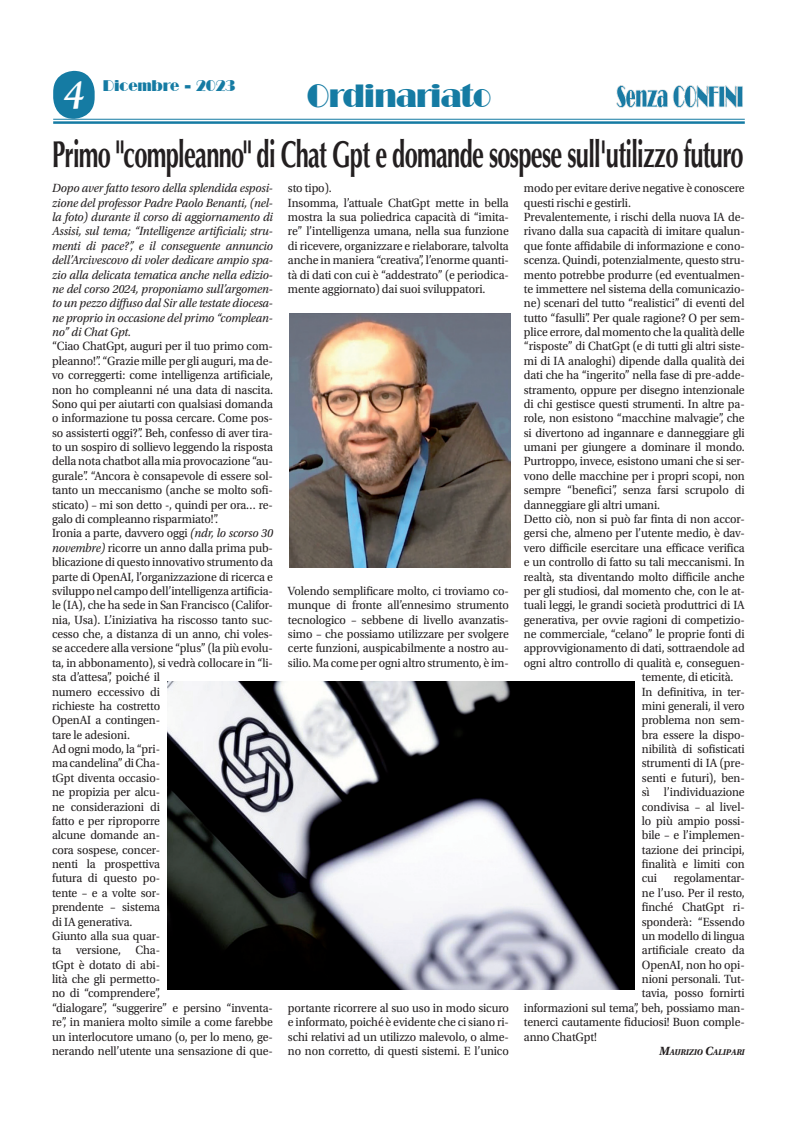
<style>
.page{position:relative;width:798px;height:1134px;background:#fff}
.page>*{position:absolute;margin:0;border:0;box-sizing:border-box;transform-origin:0 0}
.t1{font:italic 600 42.5px "Adobe Jenson Pro";color:#fff;scale:.94 1}
.t2{font:700 37.5px "Optima LT Std";letter-spacing:-.03em;color:#231f20;scale:.63 1}
.t3{font:31.25px "Broadway BT";letter-spacing:-.02em;color:#157ba3;scale:.89 1}
.t4{font:15px "Broadway BT";letter-spacing:-.01em;color:#157ba3;scale:.95 1}
.t5{font:12.5px/14.4px "Utopia Std";letter-spacing:-.01em;color:#231f20;scale:.95 1}
.t6{font:italic 12.5px/14.4px "Utopia Std";letter-spacing:-.01em;color:#231f20;text-align:justify;scale:.95 1}
.t7{font:italic 700 8.75px "Utopia Std";letter-spacing:-.015em;color:#231f20;scale:.95 1}
.s1{font-style:italic}
.s2{font-size:12.5px}
</style>
<div class="page">
<svg style="left:53px;top:71px;width:42px;height:48px;background:#4093b4"></svg>
<img style="left:616px;top:85px;width:127px;height:23px">
<hr style="left:53px;top:119px;width:691px;height:1px;background:#157ba3">
<hr style="left:53px;top:121px;width:691px;height:3px;background:#157ba3">
<img style="left:289px;top:314px;width:221px;height:253px">
<img style="left:167px;top:682px;width:467px;height:308px">
<p class="t4" style="left:103px;top:76px;width:141px">Dicembre - 2023</p>
<h1 class="t1" style="left:64px;top:71px;width:23px">4</h1>
<h3 class="t3" style="left:306px;top:76px;width:209px">Ordinariato</h3>
<h2 class="t2" style="left:52px;top:132px;width:1098px">Primo "compleanno" di Chat Gpt e domande sospese sull'utilizzo futuro</h2>
<p class="t6" style="left:52px;top:181px;width:234px">Dopo aver fatto tesoro della splendida esposi&shy;zione del professor Padre Paolo Benanti, (nel&shy;la foto) durante il corso di aggiornamento di Assisi, sul tema; “Intelligenze artificiali; stru&shy;menti di pace?”, e il conseguente annuncio dell’Arcivescovo di voler dedicare ampio spa&shy;zio alla delicata tematica anche nella edizio&shy;ne del corso 2024, proponiamo sull’argomen&shy;to un pezzo diffuso dal Sir alle testate diocesa&shy;ne proprio in occasione del primo “complean&shy;no” di Chat Gpt.</p>
<p class="t5" style="left:52px;top:339px;width:234px">“Ciao ChatGpt, auguri per il tuo primo com&shy;pleanno!”. “Grazie mille per gli auguri, ma de&shy;vo correggerti: come intelligenza artificiale, non ho compleanni né una data di nascita.<br>Sono qui per aiutarti con qualsiasi domanda o informazione tu possa cercare. Come pos&shy;so assisterti oggi?”. Beh, confesso di aver tira&shy;to un sospiro di sollievo leggendo la risposta della nota chatbot alla mia provocazione “au&shy;gurale”. “Ancora è consapevole di essere sol&shy;tanto un meccanismo (anche se molto sofi&shy;sticato) – mi son detto -, quindi per ora… re&shy;galo di compleanno risparmiato!”.<br>Ironia a parte, davvero oggi <span class="s1">(ndr, lo scorso 30 novembre)</span> ricorre un anno dalla prima pub&shy;blicazione di questo innovativo strumento da parte di OpenAI, l’organizzazione di ricerca e sviluppo nel campo dell’intelligenza artificia&shy;le (IA), che ha sede in San Francisco (Califor&shy;nia, Usa). L’iniziativa ha riscosso tanto suc&shy;cesso che, a distanza di un anno, chi voles&shy;se accedere alla versione “plus” (la più evolu&shy;ta, in abbonamento), si vedrà collocare in “li&shy;sta d’attesa”, poiché il<br>numero eccessivo di<br>richieste ha costretto<br>OpenAI a contingen-<br>tare le adesioni.<br>Ad ogni modo, la “pri-<br>ma candelina” di Cha-<br>tGpt diventa occasio-<br>ne propizia per alcu-<br>ne considerazioni di<br>fatto e per riproporre<br>alcune domande an-<br>cora sospese, concer-<br>nenti la prospettiva<br>futura di questo po-<br>tente – e a volte sor-<br>prendente – sistema<br>di IA generativa.<br>Giunto alla sua quar-<br>ta versione, Cha-<br>tGpt è dotato di abi-<br>lità che gli permetto-<br>no di “comprendere”,<br>“dialogare”, “suggerire” e persino “inventa&shy;re”, in maniera molto simile a come farebbe un interlocutore umano (o, per lo meno, ge&shy;nerando nell’utente una sensazione di que-</p>
<p class="t5" style="left:288px;top:181px;width:234px">sto tipo).<br>Insomma, l’attuale ChatGpt mette in bella mostra la sua poliedrica capacità di “imita&shy;re” l’intelligenza umana, nella sua funzione di ricevere, organizzare e rielaborare, talvolta anche in maniera “creativa”, l’enorme quanti&shy;tà di dati con cui è “addestrato” (e periodica&shy;mente aggiornato) dai suoi sviluppatori.</p>
<p class="t5" style="left:288px;top:584px;width:234px;text-align:justify">Volendo semplificare molto, ci troviamo co&shy;munque di fronte all’ennesimo strumento tecnologico – sebbene di livello avanzatis&shy;simo – che possiamo utilizzare per svolgere certe funzioni, auspicabilmente a nostro au&shy;silio. Ma come per ogni altro strumento, è im-</p>
<p class="t5" style="left:288px;top:1001px;width:234px;text-align:justify">portante ricorrere al suo uso in modo sicuro e informato, poiché è evidente che ci siano ri&shy;schi relativi ad un utilizzo malevolo, o alme&shy;no non corretto, di questi sistemi. E l’unico</p>
<p class="t5" style="left:523px;top:181px;width:234px">modo per evitare derive negative è conoscere</p>
<p class="t5" style="left:523px;top:196px;width:114px">questi rischi e gestirli.</p>
<p class="t5" style="left:523px;top:210px;width:234px">Prevalentemente, i rischi della nuova IA de-</p>
<p class="t5" style="left:523px;top:224px;width:234px">rivano dalla sua capacità di imitare qualun-</p>
<p class="t5" style="left:523px;top:239px;width:234px">que fonte affidabile di informazione e cono-</p>
<p class="t5" style="left:523px;top:253px;width:234px">scenza. Quindi, potenzialmente, questo stru-</p>
<p class="t5" style="left:523px;top:268px;width:234px">mento potrebbe produrre (ed eventualmen-</p>
<p class="t5" style="left:523px;top:282px;width:234px">te immettere nel sistema della comunicazio-</p>
<p class="t5" style="left:523px;top:296px;width:234px">ne) scenari del tutto “realistici” di eventi del</p>
<p class="t5" style="left:523px;top:311px;width:234px">tutto “fasulli”. Per quale ragione? O per sem-</p>
<p class="t5" style="left:523px;top:325px;width:234px">plice errore, dal momento che la qualità delle</p>
<p class="t5" style="left:523px;top:339px;width:234px">“risposte” di ChatGpt (e di tutti gli altri siste-</p>
<p class="t5" style="left:523px;top:354px;width:234px">mi di IA analoghi) dipende dalla qualità dei</p>
<p class="t5" style="left:523px;top:368px;width:234px">dati che ha “ingerito” nella fase di pre-adde-</p>
<p class="t5" style="left:523px;top:383px;width:234px">stramento, oppure per disegno intenzionale</p>
<p class="t5" style="left:523px;top:397px;width:234px">di chi gestisce questi strumenti. In altre pa-</p>
<p class="t5" style="left:523px;top:411px;width:234px">role, non esistono “macchine malvagie”, che</p>
<p class="t5" style="left:523px;top:426px;width:234px">si divertono ad ingannare e danneggiare gli</p>
<p class="t5" style="left:523px;top:440px;width:234px">umani per giungere a dominare il mondo.</p>
<p class="t5" style="left:523px;top:454px;width:234px">Purtroppo, invece, esistono umani che si ser-</p>
<p class="t5" style="left:523px;top:469px;width:234px">vono delle macchine per i propri scopi, non</p>
<p class="t5" style="left:523px;top:483px;width:234px">sempre “benefici”, senza farsi scrupolo di</p>
<p class="t5" style="left:523px;top:498px;width:145px">danneggiare gli altri umani.</p>
<p class="t5" style="left:523px;top:512px;width:234px">Detto ciò, non si può far finta di non accor-</p>
<p class="t5" style="left:523px;top:526px;width:234px">gersi che, almeno per l’utente medio, è dav-</p>
<p class="t5" style="left:523px;top:541px;width:234px">vero difficile esercitare una efficace verifica</p>
<p class="t5" style="left:523px;top:555px;width:234px">e un controllo di fatto su tali meccanismi. In</p>
<p class="t5" style="left:523px;top:569px;width:234px">realtà, sta diventando molto difficile anche</p>
<p class="t5" style="left:523px;top:584px;width:234px">per gli studiosi, dal momento che, con le at-</p>
<p class="t5" style="left:523px;top:598px;width:234px">tuali leggi, le grandi società produttrici di IA</p>
<p class="t5" style="left:523px;top:613px;width:234px">generativa, per ovvie ragioni di competizio-</p>
<p class="t5" style="left:523px;top:627px;width:234px">ne commerciale, “celano” le proprie fonti di</p>
<p class="t5" style="left:523px;top:641px;width:234px">approvvigionamento di dati, sottraendole ad</p>
<p class="t5" style="left:523px;top:656px;width:234px">ogni altro controllo di qualità e, conseguen-</p>
<p class="t5" style="left:641px;top:670px;width:98px">temente, di eticità.</p>
<p class="t5" style="left:641px;top:684px;width:110px">In definitiva, in ter-</p>
<p class="t5" style="left:641px;top:699px;width:110px">mini generali, il vero</p>
<p class="t5" style="left:641px;top:713px;width:110px">problema non sem-</p>
<p class="t5" style="left:641px;top:728px;width:110px">bra essere la dispo-</p>
<p class="t5" style="left:641px;top:742px;width:110px">nibilità di sofisticati</p>
<p class="t5" style="left:641px;top:756px;width:110px">strumenti di IA (pre-</p>
<p class="t5" style="left:641px;top:771px;width:110px">senti e futuri), ben-</p>
<p class="t5" style="left:641px;top:785px;width:110px">sì l’individuazione</p>
<p class="t5" style="left:641px;top:799px;width:110px">condivisa – al livel-</p>
<p class="t5" style="left:641px;top:814px;width:110px">lo più ampio possi-</p>
<p class="t5" style="left:641px;top:828px;width:110px">bile – e l’implemen-</p>
<p class="t5" style="left:641px;top:843px;width:110px">tazione dei principi,</p>
<p class="t5" style="left:641px;top:857px;width:110px">finalità e limiti con</p>
<p class="t5" style="left:641px;top:871px;width:18px">cui</p>
<p class="t5" style="left:673px;top:871px;width:76px">regolamentar-</p>
<p class="t5" style="left:641px;top:886px;width:110px">ne l’uso. Per il resto,</p>
<p class="t5" style="left:641px;top:900px;width:110px">finché ChatGpt ri-</p>
<p class="t5" style="left:641px;top:914px;width:110px">sponderà: “Essendo</p>
<p class="t5" style="left:641px;top:929px;width:110px">un modello di lingua</p>
<p class="t5" style="left:641px;top:943px;width:110px">artificiale creato da</p>
<p class="t5" style="left:641px;top:958px;width:110px">OpenAI, non ho opi-</p>
<p class="t5" style="left:641px;top:972px;width:110px">nioni personali. Tut-</p>
<p class="t5" style="left:641px;top:986px;width:110px">tavia, posso fornirti</p>
<p class="t5" style="left:523px;top:1001px;width:234px">informazioni sul tema”, beh, possiamo man-</p>
<p class="t5" style="left:523px;top:1015px;width:234px">tenerci cautamente fiduciosi! Buon comple-</p>
<p class="t5" style="left:523px;top:1029px;width:78px">anno ChatGpt!</p>
<p class="t7" style="left:659px;top:1047px;width:92px"><span class="s2">M</span>AURIZIO <span class="s2">C</span>ALIPARI</p>
</div>
